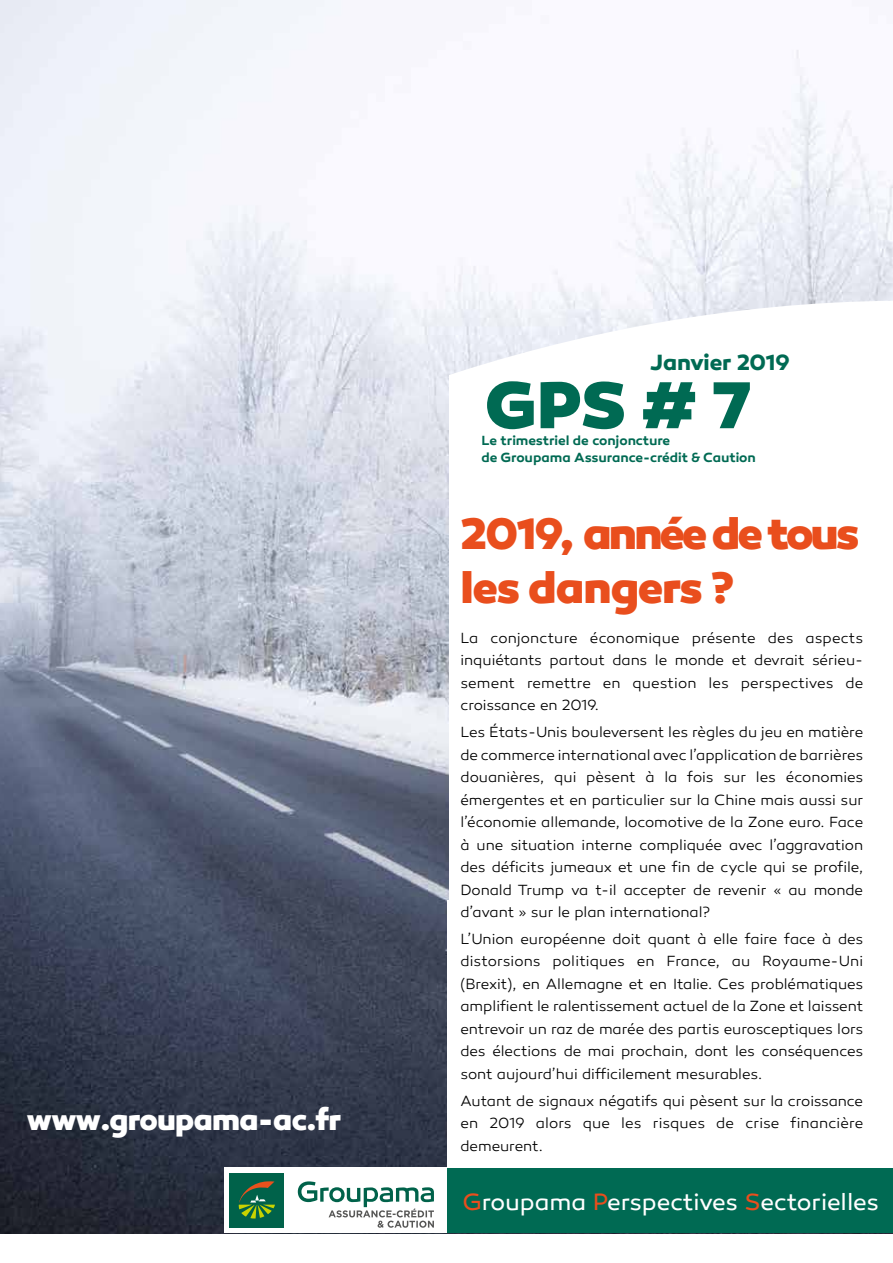
<style>
.page{position:relative;width:893px;height:1263px;background:#fff}
.page>*{position:absolute;margin:0;border:0;box-sizing:border-box;transform-origin:0 0}
.t1{font:800 67.5px "Canaro";color:#006a53}
.t2{font:800 45px/54px "Canaro";letter-spacing:-.045em;color:#e94e1d}
.t3{font:800 30px "Canaro";letter-spacing:-.02em;color:#fff}
.t4{font:24px "Canaro";letter-spacing:-.005em;color:#fff}
.t5{font:700 22.5px "Canaro";letter-spacing:-.01em;color:#006a53}
.t6{font:300 15px/22.5px "Canaro";letter-spacing:-.005em;color:#000;text-align:justify}
.t7{font:600 13.5px/16.5px "Canaro";letter-spacing:-.005em;color:#006a53}
.s1{color:#e94e1d}
</style>
<div class="page">
<img style="left:0;top:0;width:893px;height:1233px">
<div style="left:450px;top:574px;width:443px;height:541px;background:#fff"></div>
<div style="left:224px;top:1167px;width:224px;height:66px;background:#fff"></div>
<div style="left:230px;top:1173px;width:54px;height:55px;background:#00624a"></div>
<svg style="left:239px;top:1181px;width:36px;height:37px"></svg>
<svg style="left:298px;top:1181px;width:136px;height:47px"></svg>
<div style="left:448px;top:1167px;width:445px;height:66px;background:#006a53"></div>
<div style="left:448px;top:900px;width:445px;height:267px;background:#fff"></div>
<svg style="left:450px;top:301px;width:443px;height:273px"></svg>
<h3 class="t3" style="left:27px;top:1100px;width:316px">www.groupama-ac.fr</h3>
<h3 class="t5" style="left:651px;top:349px;width:141px">Janvier 2019</h3>
<h1 class="t1" style="left:485px;top:362px;width:268px">GPS # 7</h1>
<p class="t7" style="left:482px;top:433px;width:276px">Le trimestriel de conjoncture<br>de Groupama Assurance-crédit &amp; Caution</p>
<h2 class="t2" style="left:460px;top:507px;width:400px">2019, année de tous les dangers ?</h2>
<p class="t6" style="left:460px;top:627px;width:404px">La conjoncture économique présente des aspects inquiétants partout dans le monde et devrait sérieu&shy;sement remettre en question les perspectives de croissance en 2019.</p>
<p class="t6" style="left:460px;top:721px;width:404px">Les États- Unis bouleversent les règles du jeu en matière de commerce international avec l’application de barrières douanières, qui pèsent à la fois sur les économies émergentes et en particulier sur la Chine mais aussi sur l’économie allemande, locomotive de la Zone euro. Face à une situation interne compliquée avec l’aggravation des déficits jumeaux et une fin de cycle qui se profile, Donald Trump va t- il accepter de revenir « au monde d’avant » sur le plan international?</p>
<p class="t6" style="left:460px;top:928px;width:404px">L’Union européenne doit quant à elle faire face à des distorsions politiques en France, au Royaume- Uni (Brexit), en Allemagne et en Italie. Ces problématiques amplifient le ralentissement actuel de la Zone et laissent entrevoir un raz de marée des partis eurosceptiques lors des élections de mai prochain, dont les conséquences sont aujourd’hui difficilement mesurables.</p>
<p class="t6" style="left:460px;top:1089px;width:404px">Autant de signaux négatifs qui pèsent sur la croissance en 2019 alors que les risques de crise financière demeurent.</p>
<h3 class="t4" style="left:462px;top:1187px;width:418px"><span class="s1">G</span>roupama <span class="s1">P</span>erspectives <span class="s1">S</span>ectorielles</h3>
</div>
